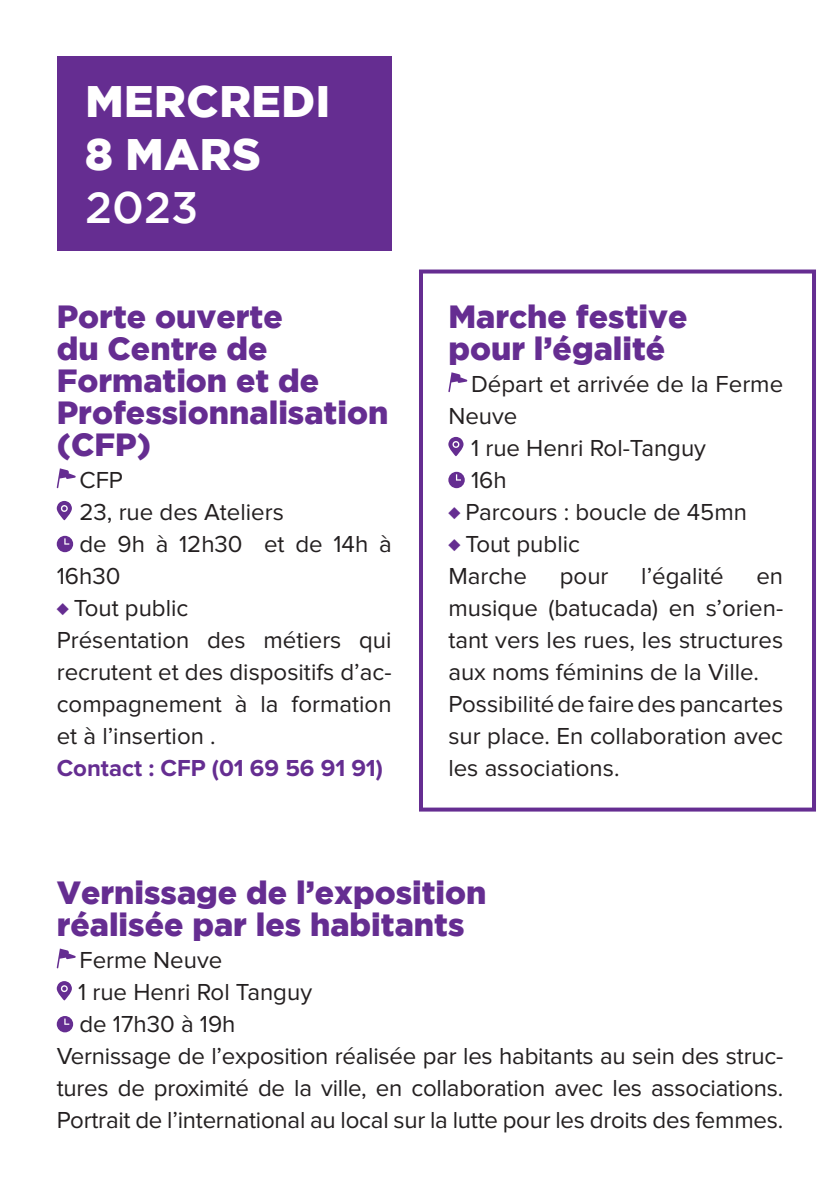
<style>
.page{position:relative;width:840px;height:1191px;background:#fff}
.page>*{position:absolute;margin:0;border:0;box-sizing:border-box;transform-origin:0 0}
.t1{font:900 44px/52.8px "Gotham";letter-spacing:.015em;color:#fff}
.t2{font:500 44px "Gotham";color:#fff}
.t3{font:900 32px/32px "Gotham";color:#652d91}
.t4{font:24px/32px "Proxima Nova";color:#231f20}
.t5{font:700 24px "Proxima Nova";color:#652d91}
.s1{color:#652d91}
</style>
<div class="page">
<div style="left:57px;top:57px;width:334px;height:194px;background:#652d91"></div>
<svg style="left:57px;top:468px;width:19px;height:20px"></svg>
<svg style="left:57px;top:501px;width:15px;height:19px"></svg>
<svg style="left:57px;top:536px;width:16px;height:16px"></svg>
<svg style="left:448px;top:372px;width:19px;height:20px"></svg>
<svg style="left:448px;top:437px;width:15px;height:19px"></svg>
<svg style="left:448px;top:472px;width:16px;height:16px"></svg>
<svg style="left:57px;top:948px;width:19px;height:20px"></svg>
<svg style="left:57px;top:981px;width:15px;height:19px"></svg>
<svg style="left:57px;top:1016px;width:16px;height:16px"></svg>
<div style="left:419px;top:269px;width:396px;height:542px;border:4px solid #652d91"></div>
<h1 class="t1" style="left:85px;top:74px;width:246px">MERCREDI<br>8 MARS</h1>
<h1 class="t2" style="left:85px;top:182px;width:114px">2023</h1>
<h2 class="t3" style="left:57px;top:300px;width:333px">Porte ouverte<br>du Centre de<br>Formation et de<br>Professionnalisation (CFP)</h2>
<p class="t4" style="left:79px;top:464px;width:45px">CFP</p>
<p class="t4" style="left:79px;top:496px;width:206px">23, rue des Ateliers</p>
<p class="t4" style="left:79px;top:528px;width:313px">de 9h à 12h30 et de 14h à</p>
<p class="t4" style="left:57px;top:560px;width:65px">16h30</p>
<p class="t4" style="left:57px;top:592px;width:133px"><span class="s1">♦</span> Tout public</p>
<p class="t4" style="left:57px;top:624px;width:336px">Présentation des métiers qui</p>
<p class="t4" style="left:57px;top:656px;width:336px">recrutent et des dispositifs d’ac-</p>
<p class="t4" style="left:57px;top:688px;width:336px">compagnement à la formation</p>
<p class="t4" style="left:57px;top:720px;width:160px">et à l’insertion .</p>
<p class="t5" style="left:57px;top:754px;width:327px">Contact : CFP (01 69 56 91 91)</p>
<h2 class="t3" style="left:448px;top:300px;width:240px">Marche festive pour l’égalité</h2>
<p class="t4" style="left:471px;top:368px;width:313px">Départ et arrivée de la Ferme</p>
<p class="t4" style="left:448px;top:400px;width:70px">Neuve</p>
<p class="t4" style="left:471px;top:432px;width:236px">1 rue Henri Rol-Tanguy</p>
<p class="t4" style="left:471px;top:464px;width:37px">16h</p>
<p class="t4" style="left:448px;top:496px;width:300px"><span class="s1">♦</span> Parcours : boucle de 45mn</p>
<p class="t4" style="left:448px;top:528px;width:133px"><span class="s1">♦</span> Tout public</p>
<p class="t4" style="left:448px;top:560px;width:80px">Marche</p>
<p class="t4" style="left:559px;top:560px;width:50px">pour</p>
<p class="t4" style="left:641px;top:560px;width:84px">l’égalité</p>
<p class="t4" style="left:448px;top:560px;width:336px;text-indent:308px">en musique (batucada) en s’orien&shy;tant vers les rues, les structures aux noms féminins de la Ville.<br>Possibilité de faire des pancartes sur place. En collaboration avec les associations.</p>
<h2 class="t3" style="left:57px;top:876px;width:431px">Vernissage de l’exposition réalisée par les habitants</h2>
<p class="t4" style="left:79px;top:944px;width:144px">Ferme Neuve</p>
<p class="t4" style="left:78px;top:976px;width:235px">1 rue Henri Rol Tanguy</p>
<p class="t4" style="left:79px;top:1008px;width:157px">de 17h30 à 19h</p>
<p class="t4" style="left:57px;top:1040px;width:727px">Vernissage de l’exposition réalisée par les habitants au sein des struc-</p>
<p class="t4" style="left:57px;top:1072px;width:727px">tures de proximité de la ville, en collaboration avec les associations.</p>
<p class="t4" style="left:57px;top:1104px;width:727px">Portrait de l’international au local sur la lutte pour les droits des femmes.</p>
</div>
